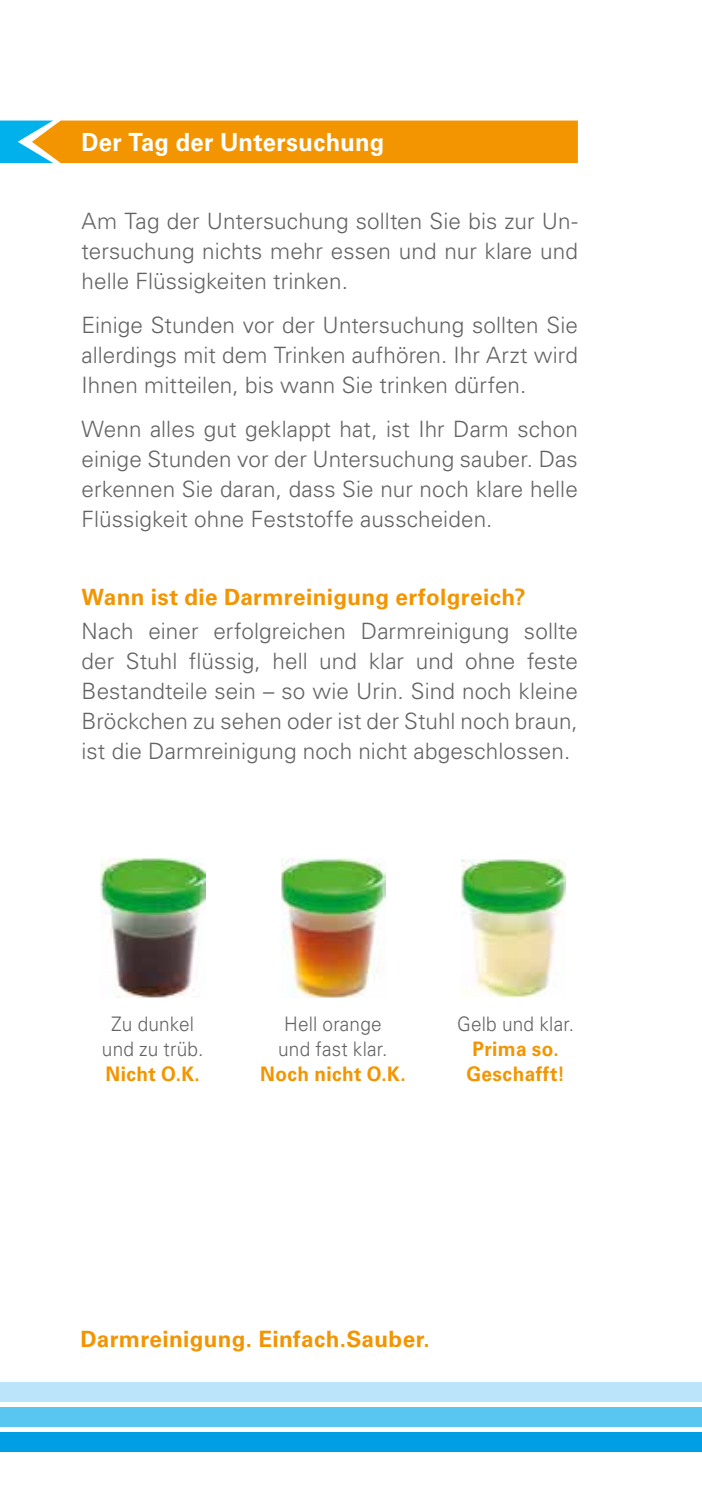
<style>
.page{position:relative;width:702px;height:1489px;background:#fff}
.page>*{position:absolute;margin:0;border:0;box-sizing:border-box;transform-origin:0 0}
.t1{font:700 25px "Univers LT Std";letter-spacing:.01em;color:#fff;scale:.95 1}
.t2{font:300 22.5px/30px "Univers LT Std";letter-spacing:.005em;color:#646363;text-align:justify}
.t3{font:700 22.5px "Univers LT Std";letter-spacing:.015em;color:#f39500}
.t4{font:300 20px/25px "Univers LT Std";letter-spacing:.01em;color:#646363;text-align:center;scale:.95 1}
.t5{font:700 20px/25px "Univers LT Std";letter-spacing:.025em;color:#f39500;text-align:center;scale:.95 1}
</style>
<div class="page">
<svg style="left:0;top:120px;width:578px;height:43px;background:#e49a16"></svg>
<div style="left:0;top:1431px;width:702px;height:20px;background:#009fe3"></div>
<div style="left:0;top:1407px;width:702px;height:19px;background:#59c6f2"></div>
<div style="left:0;top:1382px;width:702px;height:19px;background:#bbe3fa"></div>
<img style="left:100px;top:858px;width:105px;height:139px">
<img style="left:281px;top:858px;width:104px;height:139px">
<img style="left:461px;top:859px;width:105px;height:137px">
<p class="t1" style="left:81px;top:127px;width:320px">Der Tag der Untersuchung</p>
<p class="t2" style="left:81px;top:206px;width:498px">Am Tag der Untersuchung sollten Sie bis zur Un&shy;tersuchung nichts mehr essen und nur klare und helle Flüssigkeiten trinken.</p>
<p class="t2" style="left:81px;top:310px;width:498px">Einige Stunden vor der Untersuchung sollten Sie allerdings mit dem Trinken aufhören. Ihr Arzt wird Ihnen mitteilen, bis wann Sie trinken dürfen.</p>
<p class="t2" style="left:81px;top:414px;width:498px">Wenn alles gut geklappt hat, ist Ihr Darm schon einige Stunden vor der Untersuchung sauber. Das erkennen Sie daran, dass Sie nur noch klare helle Flüssigkeit ohne Feststoffe ausscheiden.</p>
<p class="t3" style="left:81px;top:584px;width:445px">Wann ist die Darmreinigung erfolgreich?</p>
<p class="t2" style="left:81px;top:615px;width:498px">Nach einer erfolgreichen Darmreinigung sollte der Stuhl flüssig, hell und klar und ohne feste Bestandteile sein – so wie Urin. Sind noch kleine Bröckchen zu sehen oder ist der Stuhl noch braun, ist die Darmreinigung noch nicht abgeschlossen.</p>
<p class="t4" style="left:102px;top:1011px;width:108px">Zu dunkel und zu trüb.</p>
<p class="t5" style="left:105px;top:1061px;width:101px">Nicht O.K.</p>
<p class="t4" style="left:278px;top:1011px;width:117px;text-align:left">Hell orange und fast klar.</p>
<p class="t5" style="left:260px;top:1061px;width:154px">Noch nicht O.K.</p>
<p class="t4" style="left:457px;top:1011px;width:125px">Gelb und klar.</p>
<p class="t5" style="left:466px;top:1036px;width:105px">Prima so.<br>Geschafft!</p>
<p class="t3" style="left:80px;top:1325px;width:351px">Darmreinigung. Einfach.Sauber.</p>
</div>
